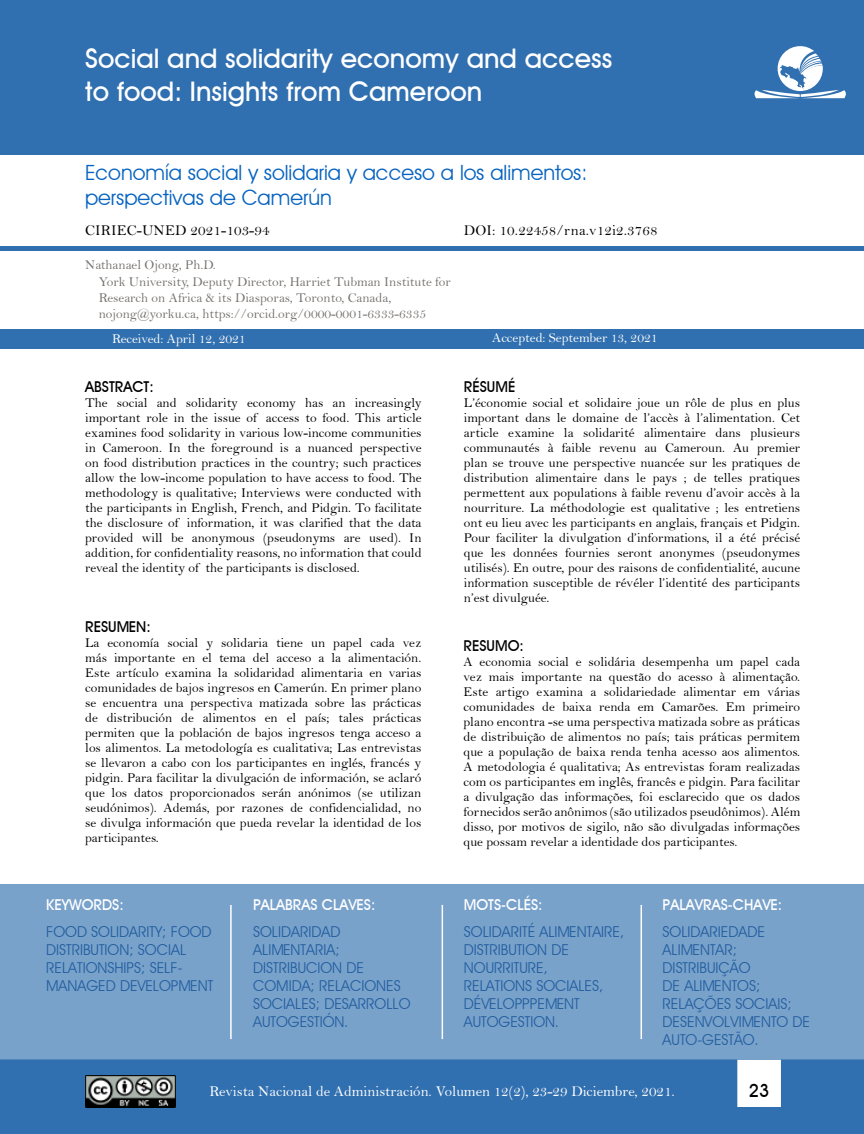
<style>
.page{position:relative;width:864px;height:1134px;background:#fff}
.page>*{position:absolute;margin:0;border:0;box-sizing:border-box;transform-origin:0 0}
.t1{font:700 27px/32.4px "Decker";color:#fff}
.t2{font:21px/25.2px "Decker";color:#0763c1}
.t3{font:700 18px "Decker";color:#000}
.t4{font:15px/18px "Decker";color:#235e9f}
.t5{font:15px "Bell";color:#fff}
.t6{font:700 15px "Decker";color:#fff}
.t7{font:15px "Bell";letter-spacing:.01em;color:#000}
.t8{font:700 15px "Decker";color:#000}
.t9{font:13.5px/15px "Bell";color:#000;text-align:justify}
.t10{font:13.5px/16.2px "Bell";color:#75726f}
.t11{font:13.5px "Bell";color:#fff}
</style>
<div class="page">
<div style="left:0;top:0;width:864px;height:155px;background:#3170b0"></div>
<div style="left:0;top:246px;width:864px;height:5px;background:#3170b0"></div>
<div style="left:0;top:329px;width:864px;height:19px;background:#3170b0"></div>
<div style="left:0;top:884px;width:864px;height:175px;background:#79a2cb"></div>
<div style="left:0;top:1059px;width:864px;height:75px;background:#3170b0"></div>
<img style="left:85px;top:1075px;width:90px;height:32px">
<svg style="left:754px;top:46px;width:92px;height:52px"></svg>
<hr style="left:442px;top:905px;width:1px;height:134px;background:#fff">
<hr style="left:230px;top:905px;width:2px;height:134px;background:#fff">
<hr style="left:641px;top:905px;width:1px;height:134px;background:#fff">
<h1 class="t1" style="left:85px;top:42px;width:529px">Social and solidarity economy and access to food: Insights from Cameroon</h1>
<h2 class="t2" style="left:85px;top:160px;width:504px">Economía social y solidaria y acceso a los alimentos: perspectivas de Camerún</h2>
<p class="t7" style="left:85px;top:221px;width:186px">CIRIEC-UNED 2021-103-94</p>
<p class="t7" style="left:464px;top:221px;width:195px">DOI: 10.22458/rna.v12i2.3768</p>
<p class="t10" style="left:99px;top:257px;width:354px;text-indent:-14px">Nathanael Ojong, Ph.D.<br>York University, Deputy Director, Harriet Tubman Institute for Research on Africa &amp; its Diasporas, Toronto, Canada, nojong@yorku.ca, https://orcid.org/0000-0001-6333-6335</p>
<p class="t11" style="left:112px;top:331px;width:135px">Received: April 12, 2021</p>
<p class="t11" style="left:492px;top:330px;width:167px">Accepted: September 13, 2021</p>
<p class="t8" style="left:85px;top:378px;width:70px">ABSTRACT:</p>
<p class="t9" style="left:85px;top:396px;width:338px">The social and solidarity economy has an increasingly important role in the issue of access to food. This article examines food solidarity in various low-income communities in Cameroon. In the foreground is a nuanced perspective on food distribution practices in the country; such practices allow the low-income population to have access to food. The methodology is qualitative; Interviews were conducted with the participants in English, French, and Pidgin. To facilitate the disclosure of information, it was clarified that the data provided will be anonymous (pseudonyms are used). In addition, for confidentiality reasons, no information that could reveal the identity of the participants is disclosed.</p>
<p class="t8" style="left:85px;top:617px;width:67px">RESUMEN:</p>
<p class="t9" style="left:85px;top:635px;width:338px">La economía social y solidaria tiene un papel cada vez más importante en el tema del acceso a la alimentación.<br>Este artículo examina la solidaridad alimentaria en varias comunidades de bajos ingresos en Camerún. En primer plano se encuentra una perspectiva matizada sobre las prácticas de distribución de alimentos en el país; tales prácticas permiten que la población de bajos ingresos tenga acceso a los alimentos. La metodología es cualitativa; Las entrevistas se llevaron a cabo con los participantes en inglés, francés y pidgin. Para facilitar la divulgación de información, se aclaró que los datos proporcionados serán anónimos (se utilizan seudónimos). Además, por razones de confidencialidad, no se divulga información que pueda revelar la identidad de los participantes.</p>
<p class="t6" style="left:46px;top:895px;width:79px">KEYWORDS:</p>
<p class="t6" style="left:253px;top:895px;width:124px">PALABRAS CLAVES:</p>
<p class="t4" style="left:46px;top:923px;width:169px">FOOD SOLIDARITY; FOOD<br>DISTRIBUTION; SOCIAL<br>RELATIONSHIPS; SELF-<br>MANAGED DEVELOPMENT</p>
<p class="t4" style="left:253px;top:923px;width:159px">SOLIDARIDAD<br>ALIMENTARIA;<br>DISTRIBUCION DE<br>COMIDA; RELACIONES<br>SOCIALES; DESARROLLO<br>AUTOGESTIÓN.</p>
<p class="t8" style="left:464px;top:378px;width:53px">RÉSUMÉ</p>
<p class="t9" style="left:464px;top:396px;width:338px">L’économie social et solidaire joue un rôle de plus en plus important dans le domaine de l’accès à l’alimentation. Cet article examine la solidarité alimentaire dans plusieurs communautés à faible revenu au Cameroun. Au premier plan se trouve une perspective nuancée sur les pratiques de distribution alimentaire dans le pays ; de telles pratiques permettent aux populations à faible revenu d’avoir accès à la nourriture. La méthodologie est qualitative ; les entretiens ont eu lieu avec les participants en anglais, français et Pidgin.<br>Pour faciliter la divulgation d’informations, il a été précisé que les données fournies seront anonymes (pseudonymes utilisés). En outre, pour des raisons de confidentialité, aucune information susceptible de révéler l’identité des participants n’est divulguée.</p>
<p class="t8" style="left:464px;top:636px;width:62px">RESUMO:</p>
<p class="t9" style="left:464px;top:654px;width:338px">A economia social e solidária desempenha um papel cada vez mais importante na questão do acesso à alimentação.<br>Este artigo examina a solidariedade alimentar em várias comunidades de baixa renda em Camarões. Em primeiro plano encontra -se uma perspectiva matizada sobre as práticas de distribuição de alimentos no país; tais práticas permitem que a população de baixa renda tenha acesso aos alimentos.<br>A metodologia é qualitativa; As entrevistas foram realizadas com os participantes em inglês, francês e pidgin. Para facilitar a divulgação das informações, foi esclarecido que os dados fornecidos serão anônimos (são utilizados pseudônimos). Além disso, por motivos de sigilo, não são divulgadas informações que possam revelar a identidade dos participantes.</p>
<p class="t6" style="left:464px;top:895px;width:80px">MOTS-CLÉS:</p>
<p class="t6" style="left:663px;top:895px;width:121px">PALAVRAS-CHAVE:</p>
<p class="t4" style="left:464px;top:923px;width:162px">SOLIDARITÉ ALIMENTAIRE,<br>DISTRIBUTION DE<br>NOURRITURE,<br>RELATIONS SOCIALES,<br>DÉVELOPPPEMENT<br>AUTOGESTION.</p>
<p class="t4" style="left:663px;top:923px;width:149px">SOLIDARIEDADE<br>ALIMENTAR;<br>DISTRIBUIÇÃO<br>DE ALIMENTOS;<br>RELAÇÕES SOCIAIS;<br>DESENVOLVIMENTO DE<br>AUTO-GESTÃO.</p>
<p class="t5" style="left:210px;top:1082px;width:467px">Revista Nacional de Administración. Volumen 12(2), 23-29 Diciembre, 2021.</p>
<h3 class="t3" style="left:749px;top:1079px;width:22px">23</h3>
</div>
